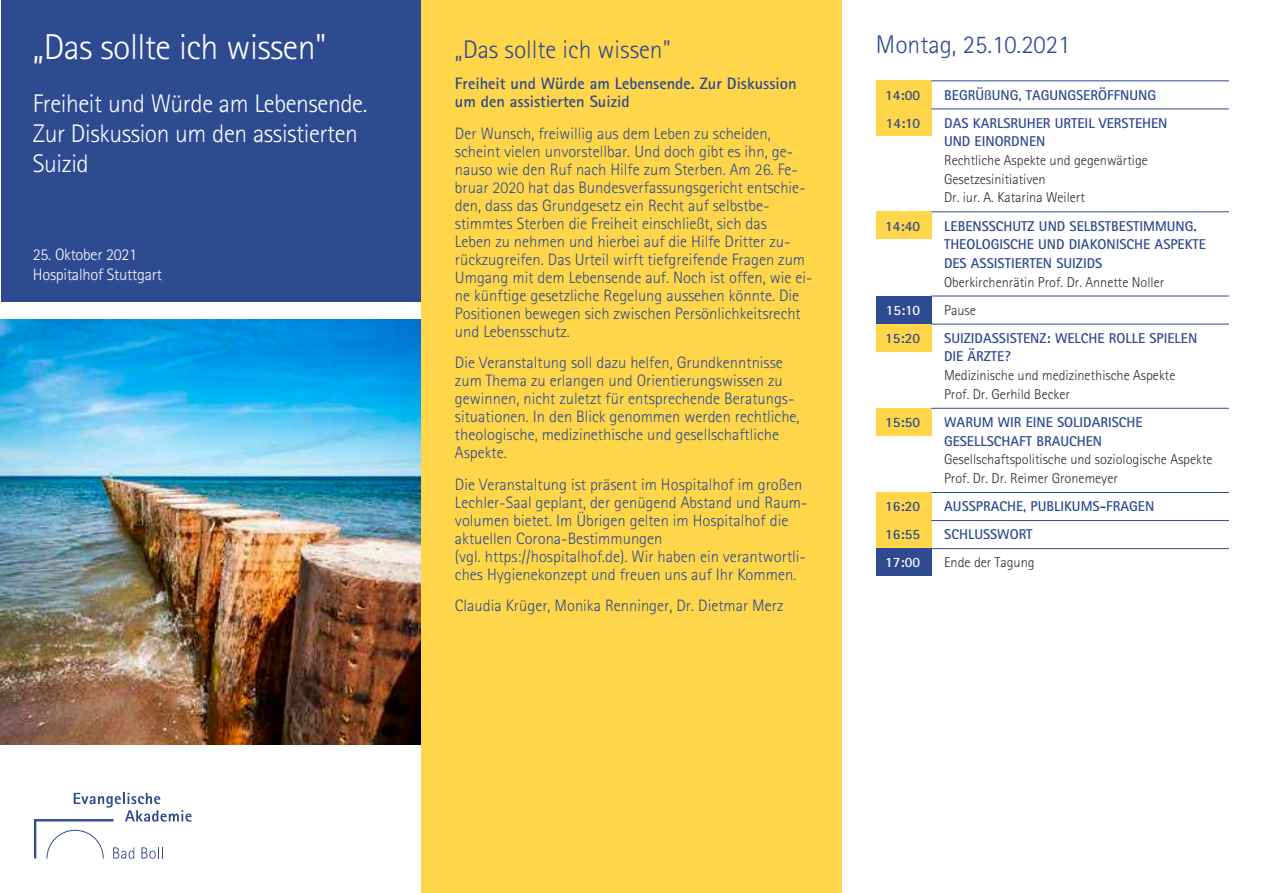
<style>
.page{position:relative;width:1263px;height:893px;background:#fff}
.page>*{position:absolute;margin:0;border:0;box-sizing:border-box;transform-origin:0 0}
.t1{font:300 36px "Agfa Rotis Sans Serif";letter-spacing:-.015em;color:#fefefe}
.t2{font:300 25.5px/30px "Agfa Rotis Sans Serif";letter-spacing:-.015em;color:#fefefe}
.t3{font:300 25.5px "Agfa Rotis Sans Serif";color:#2e4a91}
.t4{font:300 16.5px/18px "Agfa Rotis Sans Serif";color:#2e4a91}
.t5{font:700 16.5px/18px "Agfa Rotis Sans Serif";color:#2e4a91}
.t6{font:300 16.5px/19.5px "Agfa Rotis Sans Serif";letter-spacing:-.015em;color:#fefefe}
.t7{font:700 14.25px/18.8px "Agfa Rotis Sans Serif";color:#2e4a91}
.t8{font:300 14.25px/18.8px "Agfa Rotis Sans Serif";color:#2a2a29}
.t9{font:700 14.25px "Agfa Rotis Sans Serif";color:#fefefe}
</style>
<div class="page">
<div style="left:1px;top:0;width:433px;height:302px;background:#2e4a91"></div>
<img style="left:1px;top:320px;width:420px;height:425px">
<svg style="left:34px;top:793px;width:158px;height:66px"></svg>
<div style="left:876px;top:296px;width:55px;height:27px;background:#2e4a91"></div>
<hr style="left:931px;top:296px;width:298px;height:1px;background:#2e4a91">
<div style="left:876px;top:548px;width:55px;height:28px;background:#2e4a91"></div>
<hr style="left:931px;top:548px;width:298px;height:1px;background:#2e4a91">
<div style="left:876px;top:81px;width:55px;height:27px;background:#ffd649"></div>
<hr style="left:931px;top:81px;width:298px;height:1px;background:#2e4a91">
<div style="left:876px;top:109px;width:55px;height:27px;background:#ffd649"></div>
<hr style="left:931px;top:109px;width:298px;height:1px;background:#2e4a91">
<div style="left:876px;top:520px;width:55px;height:28px;background:#ffd649"></div>
<hr style="left:931px;top:520px;width:298px;height:1px;background:#2e4a91">
<div style="left:876px;top:492px;width:55px;height:28px;background:#ffd649"></div>
<hr style="left:931px;top:492px;width:298px;height:1px;background:#2e4a91">
<div style="left:876px;top:408px;width:55px;height:27px;background:#ffd649"></div>
<hr style="left:931px;top:408px;width:298px;height:1px;background:#2e4a91">
<div style="left:876px;top:324px;width:55px;height:27px;background:#ffd649"></div>
<hr style="left:931px;top:324px;width:298px;height:1px;background:#2e4a91">
<div style="left:876px;top:212px;width:55px;height:27px;background:#ffd649"></div>
<hr style="left:931px;top:212px;width:298px;height:1px;background:#2e4a91">
<div style="left:421px;top:0;width:421px;height:893px;background:#ffd649"></div>
<h1 class="t1" style="left:33px;top:34px;width:295px">„Das sollte ich wissen"</h1>
<h2 class="t2" style="left:33px;top:91px;width:336px">Freiheit und Würde am Lebensende.<br>Zur Diskussion um den assistierten<br>Suizid</h2>
<p class="t6" style="left:33px;top:246px;width:130px">25. Oktober 2021<br>Hospitalhof Stuttgart</p>
<h2 class="t3" style="left:455px;top:40px;width:217px">„Das sollte ich wissen"</h2>
<p class="t5" style="left:455px;top:76px;width:343px">Freiheit und Würde am Lebensende. Zur Diskussion um den assistierten Suizid</p>
<p class="t4" style="left:455px;top:126px;width:359px">Der Wunsch, freiwillig aus dem Leben zu scheiden, scheint vielen unvorstellbar. Und doch gibt es ihn, ge&shy;nauso wie den Ruf nach Hilfe zum Sterben. Am 26. Fe&shy;bruar 2020 hat das Bundesverfassungsgericht entschie&shy;den, dass das Grundgesetz ein Recht auf selbstbe&shy;stimmtes Sterben die Freiheit einschließt, sich das<br>Leben zu nehmen und hierbei auf die Hilfe Dritter zu&shy;rückzugreifen. Das Urteil wirft tiefgreifende Fragen zum Umgang mit dem Lebensende auf. Noch ist offen, wie ei&shy;ne künftige gesetzliche Regelung aussehen könnte. Die Positionen bewegen sich zwischen Persönlichkeitsrecht und Lebensschutz.</p>
<p class="t4" style="left:455px;top:355px;width:346px">Die Veranstaltung soll dazu helfen, Grundkenntnisse zum Thema zu erlangen und Orientierungswissen zu gewinnen, nicht zuletzt für entsprechende Beratungs&shy;situationen. In den Blick genommen werden rechtliche, theologische, medizinethische und gesellschaftliche Aspekte.</p>
<p class="t4" style="left:455px;top:477px;width:354px">Die Veranstaltung ist präsent im Hospitalhof im großen Lechler-Saal geplant, der genügend Abstand und Raum&shy;volumen bietet. Im Übrigen gelten im Hospitalhof die aktuellen Corona-Bestimmungen<br>(vgl. https://hospitalhof.de). Wir haben ein verantwortli&shy;ches Hygienekonzept und freuen uns auf Ihr Kommen.</p>
<p class="t4" style="left:455px;top:598px;width:330px">Claudia Krüger, Monika Renninger, Dr. Dietmar Merz</p>
<h2 class="t3" style="left:876px;top:35px;width:196px">Montag, 25.10.2021</h2>
<p class="t7" style="left:885px;top:87px;width:36px">14:00</p>
<p class="t7" style="left:944px;top:87px;width:213px">BEGRÜßUNG, TAGUNGSERÖFFNUNG</p>
<p class="t7" style="left:886px;top:115px;width:36px">14:10</p>
<p class="t7" style="left:944px;top:115px;width:225px">DAS KARLSRUHER URTEIL VERSTEHEN<br>UND EINORDNEN</p>
<p class="t8" style="left:944px;top:152px;width:205px">Rechtliche Aspekte und gegenwärtige<br>Gesetzesinitiativen<br>Dr. iur. A. Katarina Weilert</p>
<p class="t7" style="left:885px;top:218px;width:36px">14:40</p>
<p class="t7" style="left:944px;top:218px;width:264px">LEBENSSCHUTZ UND SELBSTBESTIMMUNG.<br>THEOLOGISCHE UND DIAKONISCHE ASPEKTE<br>DES ASSISTIERTEN SUIZIDS</p>
<p class="t8" style="left:944px;top:274px;width:222px">Oberkirchenrätin Prof. Dr. Annette Noller</p>
<p class="t9" style="left:886px;top:305px;width:36px">15:10</p>
<p class="t8" style="left:944px;top:302px;width:33px">Pause</p>
<p class="t7" style="left:885px;top:330px;width:36px">15:20</p>
<p class="t7" style="left:944px;top:330px;width:255px">SUIZIDASSISTENZ: WELCHE ROLLE SPIELEN<br>DIE ÄRZTE?</p>
<p class="t8" style="left:944px;top:367px;width:233px">Medizinische und medizinethische Aspekte<br>Prof. Dr. Gerhild Becker</p>
<p class="t7" style="left:885px;top:414px;width:36px">15:50</p>
<p class="t7" style="left:944px;top:414px;width:200px">WARUM WIR EINE SOLIDARISCHE<br>GESELLSCHAFT BRAUCHEN</p>
<p class="t8" style="left:944px;top:451px;width:270px">Gesellschaftspolitische und soziologische Aspekte<br>Prof. Dr. Dr. Reimer Gronemeyer</p>
<p class="t7" style="left:885px;top:498px;width:36px">16:20</p>
<p class="t7" style="left:944px;top:498px;width:212px">AUSSPRACHE, PUBLIKUMS-FRAGEN</p>
<p class="t7" style="left:885px;top:526px;width:36px">16:55</p>
<p class="t7" style="left:944px;top:526px;width:90px">SCHLUSSWORT</p>
<p class="t9" style="left:885px;top:557px;width:36px">17:00</p>
<p class="t8" style="left:944px;top:554px;width:92px">Ende der Tagung</p>
</div>
